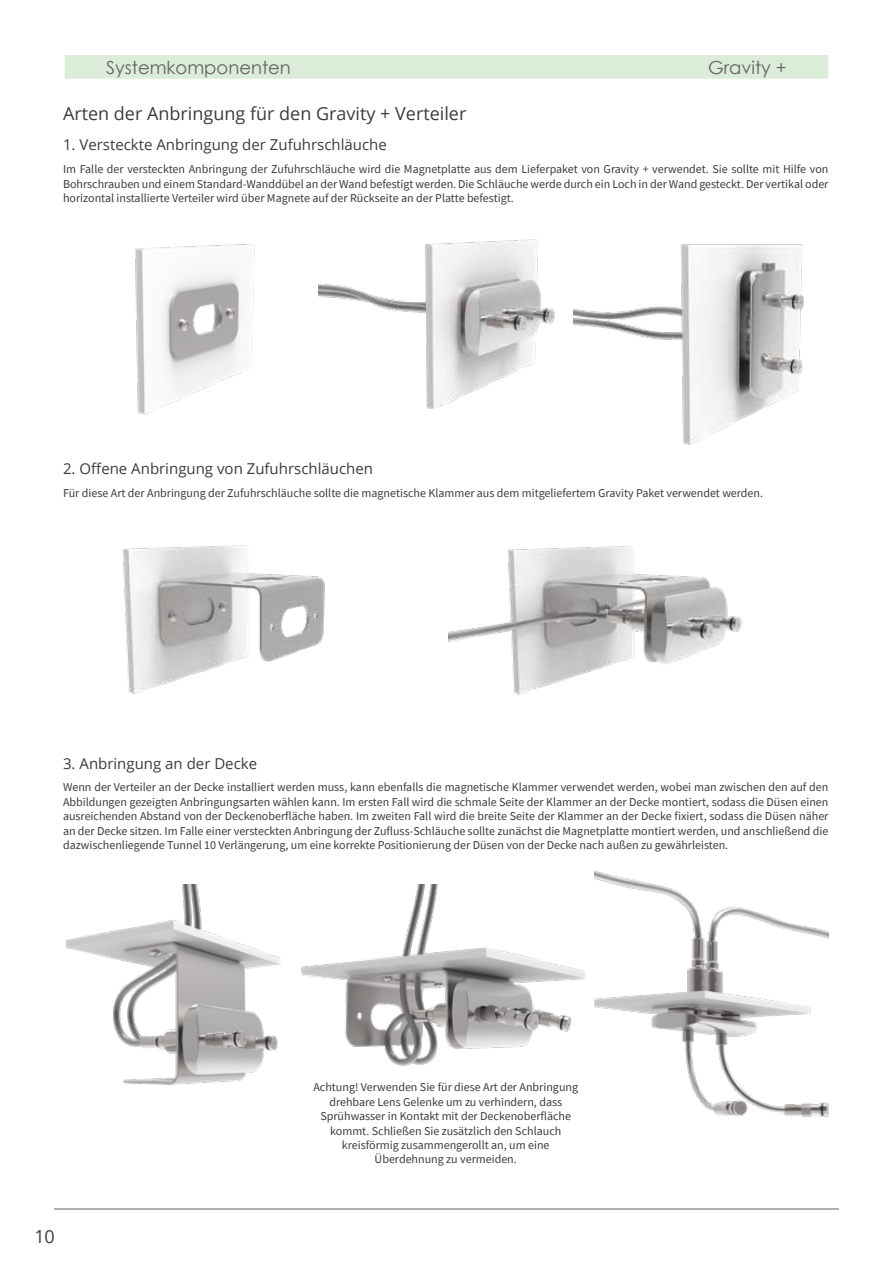
<style>
.page{position:relative;width:893px;height:1263px;background:#fff}
.page>*{position:absolute;margin:0;border:0;box-sizing:border-box;transform-origin:0 0}
.t1{font:18px "Open Sans";color:#3c3c3b}
.t2{font:18px "Century Gothic";color:#646363}
.t3{font:15px "Open Sans";color:#3c3c3b}
.t4{font:12px/14.4px "Source Sans Pro";color:#3c3c3b;text-align:justify}
</style>
<div class="page">
<div style="left:64px;top:54px;width:765px;height:26px;background:#dbecd9;border:1px solid #fff"></div>
<hr style="left:54px;top:1208px;width:785px;height:1px;background:#646363">
<img style="left:122px;top:545px;width:203px;height:149px">
<img style="left:135px;top:239px;width:669px;height:206px">
<img style="left:65px;top:884px;width:215px;height:201px">
<img style="left:301px;top:884px;width:294px;height:183px">
<img style="left:448px;top:546px;width:294px;height:149px">
<img style="left:595px;top:871px;width:233px;height:246px">
<h1 class="t2" style="left:106px;top:54px;width:186px">Systemkomponenten</h1>
<h1 class="t2" style="left:708px;top:54px;width:80px">Gravity +</h1>
<h1 class="t1" style="left:63px;top:101px;width:405px">Arten der Anbringung für den Gravity + Verteiler</h1>
<p class="t3" style="left:63px;top:134px;width:325px">1. Versteckte Anbringung der Zufuhrschläuche</p>
<p class="t4" style="left:63px;top:162px;width:767px">Im Falle der versteckten Anbringung der Zufuhrschläuche wird die Magnetplatte aus dem Lieferpaket von Gravity + verwendet. Sie sollte mit Hilfe von Bohrschrauben und einem Standard-Wanddübel an der Wand befestigt werden. Die Schläuche werde durch ein Loch in der Wand gesteckt. Der vertikal oder horizontal installierte Verteiler wird über Magnete auf der Rückseite an der Platte befestigt.</p>
<p class="t3" style="left:63px;top:458px;width:311px">2. Offene Anbringung von Zufuhrschläuchen</p>
<p class="t4" style="left:63px;top:486px;width:702px">Für diese Art der Anbringung der Zufuhrschläuche sollte die magnetische Klammer aus dem mitgeliefertem Gravity Paket verwendet werden.</p>
<p class="t3" style="left:63px;top:753px;width:196px">3. Anbringung an der Decke</p>
<p class="t4" style="left:63px;top:780px;width:767px">Wenn der Verteiler an der Decke installiert werden muss, kann ebenfalls die magnetische Klammer verwendet werden, wobei man zwischen den auf den Abbildungen gezeigten Anbringungsarten wählen kann. Im ersten Fall wird die schmale Seite der Klammer an der Decke montiert, sodass die Düsen einen ausreichenden Abstand von der Deckenoberfläche haben. Im zweiten Fall wird die breite Seite der Klammer an der Decke fixiert, sodass die Düsen näher an der Decke sitzen. Im Falle einer versteckten Anbringung der Zufluss-Schläuche sollte zunächst die Magnetplatte montiert werden, und anschließend die dazwischenliegende Tunnel 10 Verlängerung, um eine korrekte Positionierung der Düsen von der Decke nach außen zu gewährleisten.</p>
<h1 class="t1" style="left:34px;top:1224px;width:22px">10</h1>
<p class="t4" style="left:313px;top:1080px;width:266px;text-align:center">Achtung! Verwenden Sie für diese Art der Anbringung drehbare Lens Gelenke um zu verhindern, dass Sprühwasser in Kontakt mit der Deckenoberfläche kommt. Schließen Sie zusätzlich den Schlauch kreisförmig zusammengerollt an, um eine Überdehnung zu vermeiden.</p>
</div>
